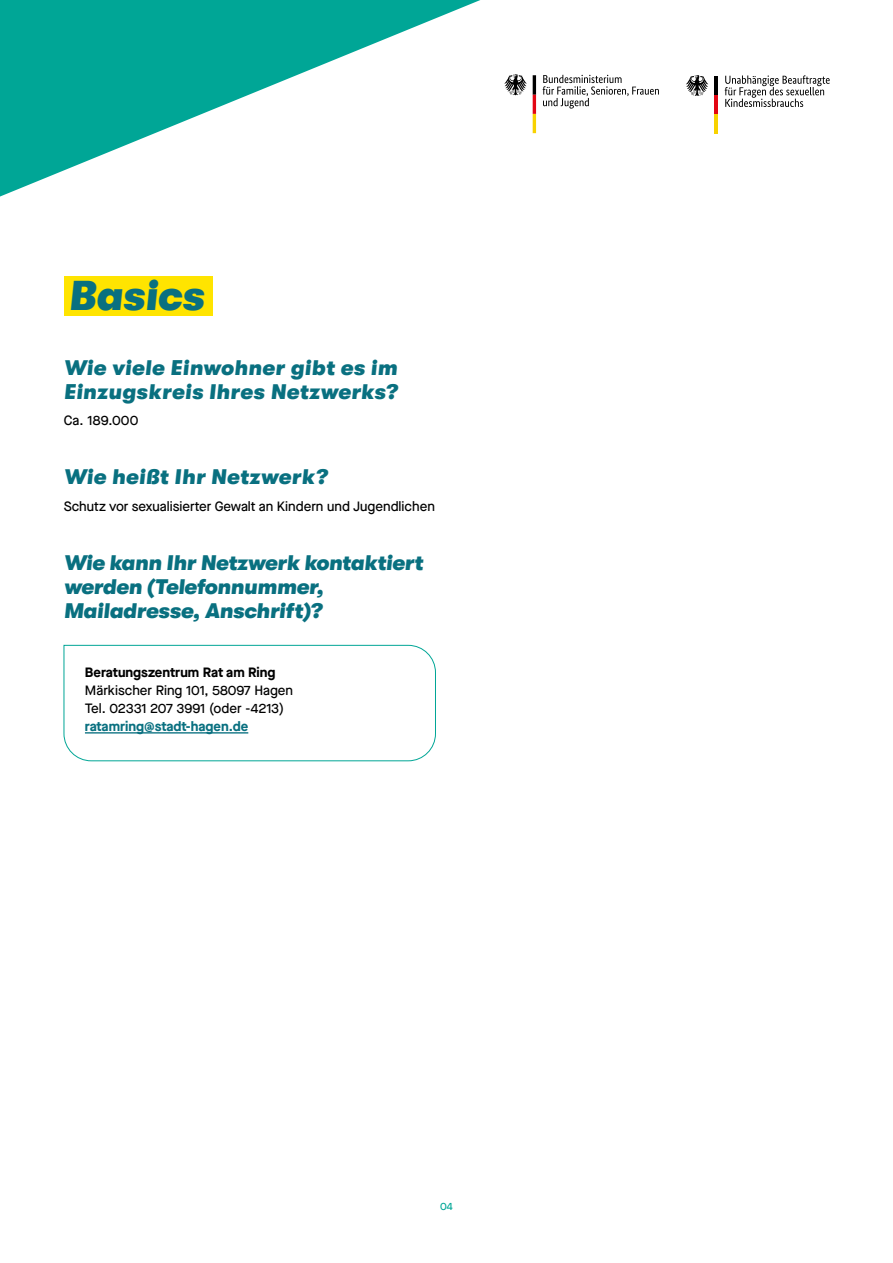
<style>
.page{position:relative;width:893px;height:1263px;background:#fff}
.page>*{position:absolute;margin:0;border:0;box-sizing:border-box;transform-origin:0 0}
.t1{font:41.55px "GT Walsheim Bl Ob";color:#097080}
.t2{font:21px/24px "GT Walsheim Bl Ob";color:#097080}
.t3{font:21px/24px "GT Walsheim Bl Ob";letter-spacing:.02em;color:#097080}
.t4{font:500 13.5px/18px "Maison Neue";color:#000}
.t5{font:700 13.5px "Maison Neue";color:#000}
.t6{font:700 13.5px "Maison Neue";color:#097080}
.t7{font:500 10.5px "Maison Neue";color:#00a696}
</style>
<div class="page">
<svg style="left:686px;top:75px;width:22px;height:21px"></svg>
<hr style="left:714px;top:76px;width:4px;height:19px;background:#000">
<hr style="left:714px;top:95px;width:4px;height:20px;background:#e30613">
<hr style="left:714px;top:115px;width:4px;height:19px;background:#f8d200">
<svg style="left:725px;top:75px;width:105px;height:32px"></svg>
<svg style="left:543px;top:75px;width:116px;height:34px"></svg>
<svg style="left:504px;top:74px;width:23px;height:21px"></svg>
<svg style="left:533px;top:75px;width:3px;height:58px"></svg>
<svg style="left:0;top:0;width:480px;height:197px"></svg>
<div style="left:64px;top:276px;width:149px;height:39px;background:#ffe400"></div>
<svg style="left:63px;top:645px;width:373px;height:116px"></svg>
<h1 class="t1" style="left:69px;top:273px;width:137px">Basics</h1>
<h2 class="t3" style="left:64px;top:355px;width:335px">Wie viele Einwohner gibt es im<br>Einzugskreis Ihres Netzwerks?</h2>
<p class="t4" style="left:64px;top:411px;width:76px">Ca. 189.000</p>
<h2 class="t3" style="left:64px;top:465px;width:265px">Wie heißt Ihr Netzwerk?</h2>
<p class="t4" style="left:64px;top:497px;width:373px">Schutz vor sexualisierter Gewalt an Kindern und Jugendlichen</p>
<h2 class="t2" style="left:64px;top:550px;width:361px">Wie kann Ihr Netzwerk kontaktiert werden (Telefonnummer,<br>Mailadresse, Anschrift)?</h2>
<p class="t5" style="left:85px;top:662px;width:192px">Beratungszentrum Rat am Ring</p>
<p class="t4" style="left:85px;top:681px;width:210px">Märkischer Ring 101, 58097 Hagen<br>Tel. 02331 207 3991 (oder -4213)</p>
<p class="t6" style="left:85px;top:716px;width:165px">ratamring@stadt-hagen.de</p>
<p class="t7" style="left:440px;top:1199px;width:14px">04</p>
</div>
